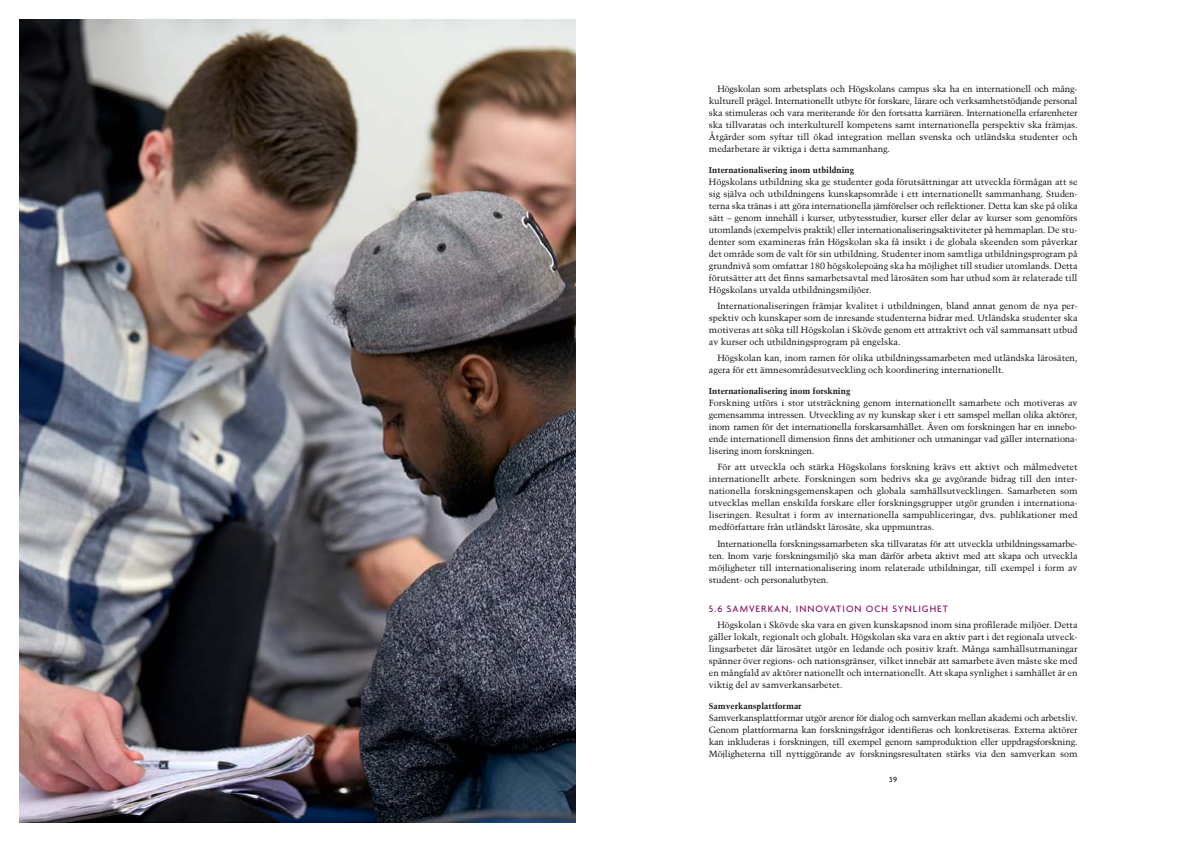
<style>
.page{position:relative;width:1191px;height:842px;background:#fff}
.page>*{position:absolute;margin:0;border:0;box-sizing:border-box;transform-origin:0 0}
.t1{font:500 10px "Agenda";letter-spacing:.1em;color:#841368}
.t2{font:9px/12px "Trump Mediaeval LT Std";letter-spacing:-.005em;color:#161514;text-align:justify}
.t3{font:700 8.5px "Trump Mediaeval LT Std";color:#161514}
.t4{font:500 8px "Agenda";color:#161514}
</style>
<div class="page">
<img style="left:20px;top:20px;width:555px;height:802px">
<p class="t2" style="left:709px;top:83px;width:370px;text-indent:9px">Högskolan som arbetsplats och Högskolans campus ska ha en internationell och mång&shy;kulturell prägel. Internationellt utbyte för forskare, lärare och verksamhetstödjande personal ska stimuleras och vara meriterande för den fortsatta karriären. Internationella erfarenheter ska tillvaratas och interkulturell kompetens samt internationella perspektiv ska främjas.<br>Åtgärder som syftar till ökad integration mellan svenska och utländska studenter och medarbetare är viktiga i detta sammanhang.</p>
<p class="t3" style="left:709px;top:165px;width:147px">Internationalisering inom utbildning</p>
<p class="t2" style="left:709px;top:176px;width:370px">Högskolans utbildning ska ge studenter goda förutsättningar att utveckla förmågan att se sig själva och utbildningens kunskapsområde i ett internationellt sammanhang. Studen&shy;terna ska tränas i att göra internationella jämförelser och reflektioner. Detta kan ske på olika sätt – genom innehåll i kurser, utbytesstudier, kurser eller delar av kurser som genomförs utomlands (exempelvis praktik) eller internationaliseringsaktiviteter på hemmaplan. De stu&shy;denter som examineras från Högskolan ska få insikt i de globala skeenden som påverkar det område som de valt för sin utbildning. Studenter inom samtliga utbildningsprogram på grundnivå som omfattar 180 högskolepoäng ska ha möjlighet till studier utomlands. Detta förutsätter att det finns samarbetsavtal med lärosäten som har utbud som är relaterade till Högskolans utvalda utbildningsmiljöer.</p>
<p class="t2" style="left:709px;top:300px;width:370px;text-indent:9px">Internationaliseringen främjar kvalitet i utbildningen, bland annat genom de nya per&shy;spektiv och kunskaper som de inresande studenterna bidrar med. Utländska studenter ska motiveras att söka till Högskolan i Skövde genom ett attraktivt och väl sammansatt utbud av kurser och utbildningsprogram på engelska.</p>
<p class="t2" style="left:709px;top:352px;width:370px;text-indent:9px">Högskolan kan, inom ramen för olika utbildningssamarbeten med utländska lärosäten, agera för ett ämnesområdesutveckling och koordinering internationellt.</p>
<p class="t3" style="left:709px;top:386px;width:143px">Internationalisering inom forskning</p>
<p class="t2" style="left:709px;top:397px;width:370px">Forskning utförs i stor utsträckning genom internationellt samarbete och motiveras av gemensamma intressen. Utveckling av ny kunskap sker i ett samspel mellan olika aktörer, inom ramen för det internationella forskarsamhället. Även om forskningen har en innebo&shy;ende internationell dimension finns det ambitioner och utmaningar vad gäller internationa&shy;lisering inom forskningen.</p>
<p class="t2" style="left:709px;top:461px;width:370px;text-indent:9px">För att utveckla och stärka Högskolans forskning krävs ett aktivt och målmedvetet internationellt arbete. Forskningen som bedrivs ska ge avgörande bidrag till den inter&shy;nationella forskningsgemenskapen och globala samhällsutvecklingen. Samarbeten som utvecklas mellan enskilda forskare eller forskningsgrupper utgör grunden i internationa&shy;liseringen. Resultat i form av internationella sampubliceringar, dvs. publikationer med medförfattare från utländskt lärosäte, ska uppmuntras.</p>
<p class="t2" style="left:709px;top:537px;width:370px;text-indent:9px">Internationella forskningssamarbeten ska tillvaratas för att utveckla utbildningssamarbe&shy;ten. Inom varje forskningsmiljö ska man därför arbeta aktivt med att skapa och utveckla möjligheter till internationalisering inom relaterade utbildningar, till exempel i form av student- och personalutbyten.</p>
<p class="t1" style="left:709px;top:602px;width:241px">5.6 SAMVERKAN, INNOVATION OCH SYNLIGHET</p>
<p class="t2" style="left:709px;top:619px;width:370px;text-indent:9px">Högskolan i Skövde ska vara en given kunskapsnod inom sina profilerade miljöer. Detta gäller lokalt, regionalt och globalt. Högskolan ska vara en aktiv part i det regionala utveck&shy;lingsarbetet där lärosätet utgör en ledande och positiv kraft. Många samhällsutmaningar spänner över regions- och nationsgränser, vilket innebär att samarbete även måste ske med en mångfald av aktörer nationellt och internationellt. Att skapa synlighet i samhället är en viktig del av samverkansarbetet.</p>
<p class="t3" style="left:709px;top:700px;width:94px">Samverkansplattformar</p>
<p class="t2" style="left:709px;top:711px;width:370px">Samverkansplattformar utgör arenor för dialog och samverkan mellan akademi och arbetsliv.<br>Genom plattformarna kan forskningsfrågor identifieras och konkretiseras. Externa aktörer kan inkluderas i forskningen, till exempel genom samproduktion eller uppdragsforskning.<br>Möjligheterna till nyttiggörande av forskningsresultaten stärks via den samverkan som</p>
<p class="t4" style="left:889px;top:775px;width:10px">39</p>
</div>
